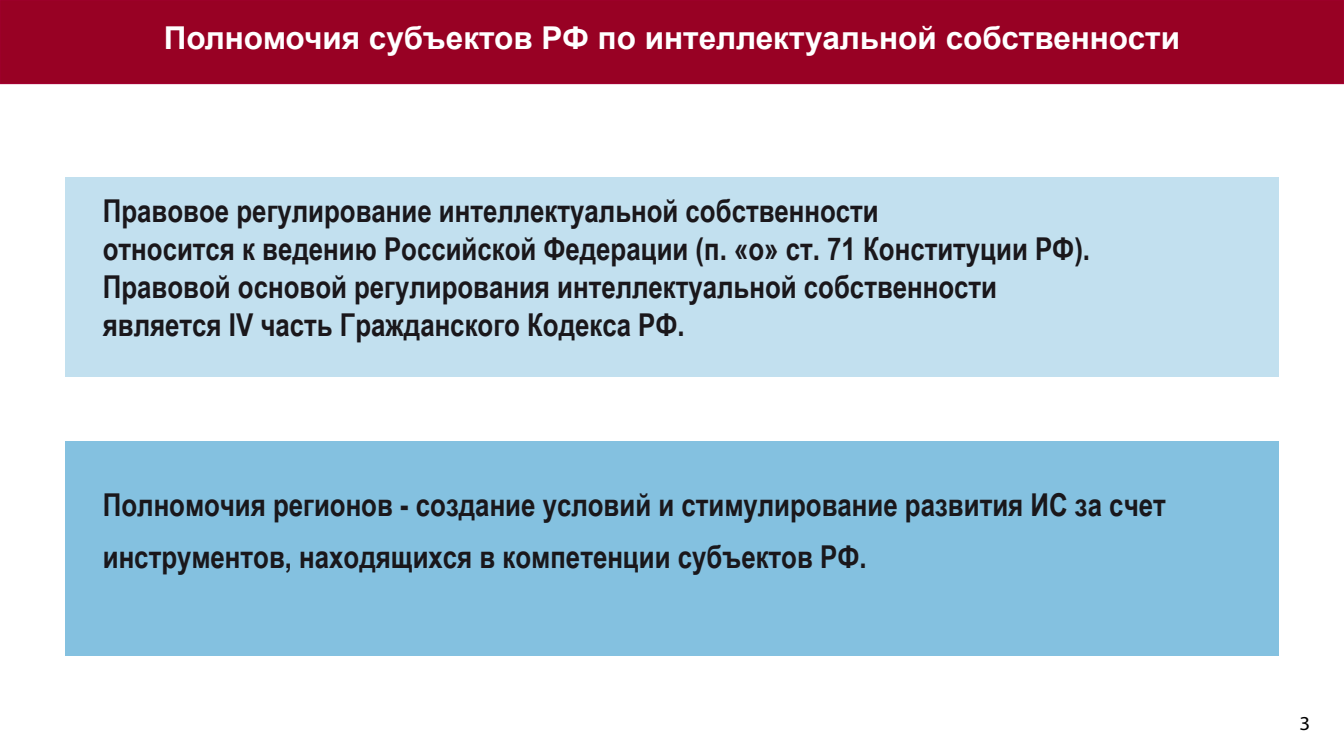
<style>
.page{position:relative;width:1344px;height:756px;background:#fff}
.page>*{position:absolute;margin:0;border:0;box-sizing:border-box;transform-origin:0 0}
.t1{font:700 31.5px/37.8px "Arial Narrow";color:#1a171b}
.t2{font:700 31.5px "Arial";color:#fff}
.t3{font:19.81px "Myriad Pro";color:#000;scale:1.06 1}
</style>
<div class="page">
<div style="left:0;top:0;width:1344px;height:84px;background:#980124"></div>
<div style="left:65px;top:178px;width:1213px;height:199px;background:#c2e0ef"></div>
<div style="left:65px;top:441px;width:1213px;height:215px;background:#84c1e0"></div>
<p class="t2" style="left:164px;top:17px;width:1018px">Полномочия субъектов РФ по интеллектуальной собственности</p>
<p class="t1" style="left:103px;top:191px;width:989px">Правовое регулирование интеллектуальной собственности<br>относится к ведению Российской Федерации (п. «о» ст. 71 Конституции РФ).<br>Правовой основой регулирования интеллектуальной собственности является IV часть Гражданского Кодекса РФ.</p>
<p class="t1" style="left:103px;top:478px;width:1064px;line-height:51.8px">Полномочия регионов - создание условий и стимулирование развития ИС за счет инструментов, находящихся в компетенции субъектов РФ.</p>
<p class="t3" style="left:1299px;top:711px;width:12px">3</p>
</div>
